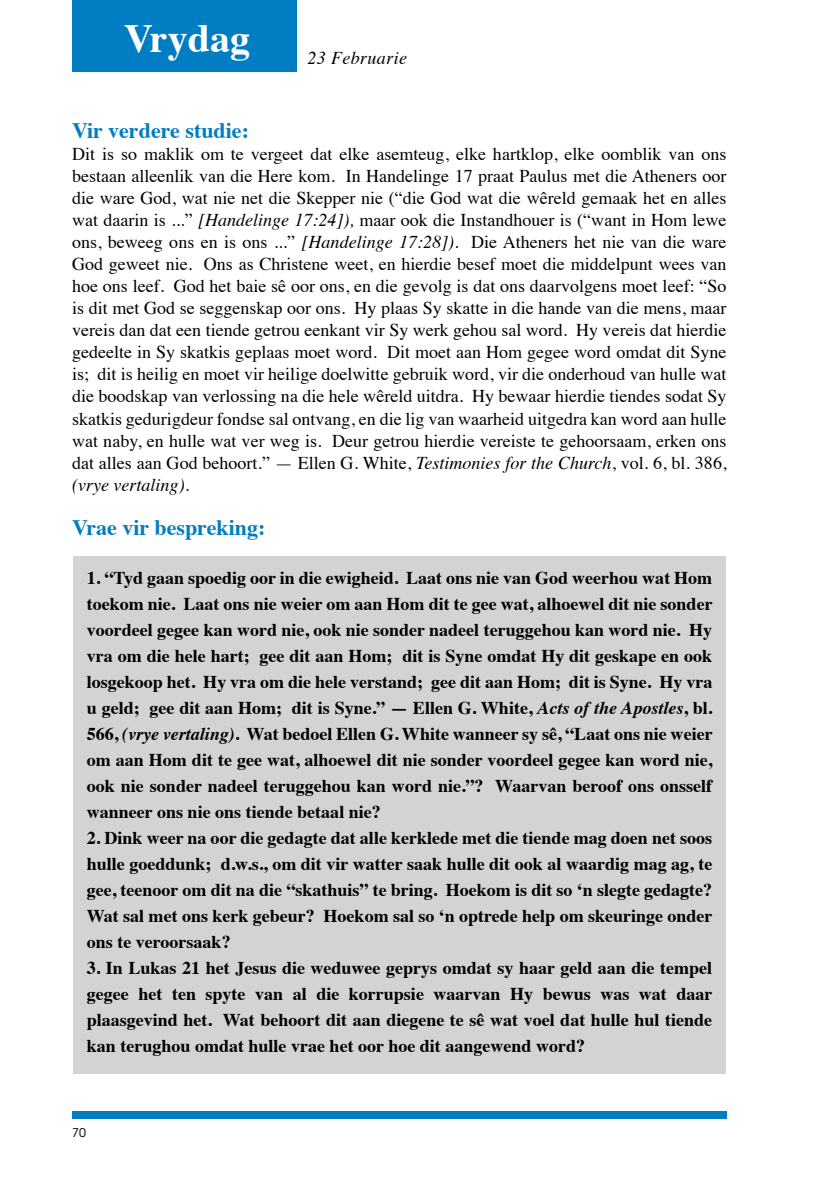
<style>
.page{position:relative;width:840px;height:1191px;background:#fff}
.page>*{position:absolute;margin:0;border:0;box-sizing:border-box;transform-origin:0 0}
.t1{font:700 40px "Times";color:#fff}
.t2{font:700 22px "Times";color:#007dc3}
.t3{font:700 18px/26px "Times";color:#000;text-align:justify}
.t4{font:18px/22px "Times";color:#000;text-align:justify}
.t5{font:italic 18px "Times";letter-spacing:.02em;color:#000}
.t6{font:12px "ITC Avant Garde Std";color:#000}
.s1{font-style:italic}
</style>
<div class="page">
<div style="left:72px;top:1111px;width:654px;height:8px;background:#007dc3"></div>
<div style="left:72px;top:0;width:225px;height:71px;background:#007dc3"></div>
<div style="left:73px;top:556px;width:652px;height:517px;background:#d1d3d4"></div>
<h1 class="t1" style="left:124px;top:0;width:127px">Vrydag</h1>
<p class="t5" style="left:307px;top:42px;width:101px">23 Februarie</p>
<p class="t2" style="left:72px;top:110px;width:178px">Vir verdere studie:</p>
<p class="t4" style="left:72px;top:142px;width:655px">Dit is so maklik om te vergeet dat elke asemteug, elke hartklop, elke oomblik van ons bestaan alleenlik van die Here kom. In Handelinge 17 praat Paulus met die Atheners oor die ware God, wat nie net die Skepper nie (“die God wat die wêreld gemaak het en alles wat daarin is ...” <span class="s1">[Handelinge 17:24]),</span> maar ook die Instandhouer is (“want in Hom lewe ons, beweeg ons en is ons ...” <span class="s1">[Handelinge 17:28])</span>. Die Atheners het nie van die ware God geweet nie. Ons as Christene weet, en hierdie besef moet die middelpunt wees van hoe ons leef. God het baie sê oor ons, en die gevolg is dat ons daarvolgens moet leef: “So is dit met God se seggenskap oor ons. Hy plaas Sy skatte in die hande van die mens, maar vereis dan dat een tiende getrou eenkant vir Sy werk gehou sal word. Hy vereis dat hierdie gedeelte in Sy skatkis geplaas moet word. Dit moet aan Hom gegee word omdat dit Syne is; dit is heilig en moet vir heilige doelwitte gebruik word, vir die onderhoud van hulle wat die boodskap van verlossing na die hele wêreld uitdra. Hy bewaar hierdie tiendes sodat Sy skatkis gedurigdeur fondse sal ontvang, en die lig van waarheid uitgedra kan word aan hulle wat naby, en hulle wat ver weg is. Deur getrou hierdie vereiste te gehoorsaam, erken ons dat alles aan God behoort.” — Ellen G. White, <span class="s1">Testimonies for the Church</span>, vol. 6, bl. 386, <span class="s1">(vrye vertaling).</span></p>
<p class="t2" style="left:72px;top:506px;width:195px">Vrae vir bespreking:</p>
<p class="t3" style="left:87px;top:563px;width:627px">1. “Tyd gaan spoedig oor in die ewigheid. Laat ons nie van God weerhou wat Hom toekom nie. Laat ons nie weier om aan Hom dit te gee wat, alhoewel dit nie sonder voordeel gegee kan word nie, ook nie sonder nadeel teruggehou kan word nie. Hy vra om die hele hart; gee dit aan Hom; dit is Syne omdat Hy dit geskape en ook losgekoop het. Hy vra om die hele verstand; gee dit aan Hom; dit is Syne. Hy vra u geld; gee dit aan Hom; dit is Syne.” — Ellen G. White, <span class="s1">Acts of the Apostles</span>, bl.<br>566, <span class="s1">(vrye vertaling)</span>. Wat bedoel Ellen G. White wanneer sy sê, “Laat ons nie weier om aan Hom dit te gee wat, alhoewel dit nie sonder voordeel gegee kan word nie, ook nie sonder nadeel teruggehou kan word nie.”? Waarvan beroof ons onsself wanneer ons nie ons tiende betaal nie?</p>
<p class="t3" style="left:87px;top:823px;width:627px">2. Dink weer na oor die gedagte dat alle kerklede met die tiende mag doen net soos hulle goeddunk; d.w.s., om dit vir watter saak hulle dit ook al waardig mag ag, te gee, teenoor om dit na die “skathuis” te bring. Hoekom is dit so ‘n slegte gedagte?<br>Wat sal met ons kerk gebeur? Hoekom sal so ‘n optrede help om skeuringe onder ons te veroorsaak?</p>
<p class="t3" style="left:87px;top:953px;width:627px">3. In Lukas 21 het Jesus die weduwee geprys omdat sy haar geld aan die tempel gegee het ten spyte van al die korrupsie waarvan Hy bewus was wat daar plaasgevind het. Wat behoort dit aan diegene te sê wat voel dat hulle hul tiende kan terughou omdat hulle vrae het oor hoe dit aangewend word?</p>
<p class="t6" style="left:72px;top:1125px;width:15px">70</p>
</div>
